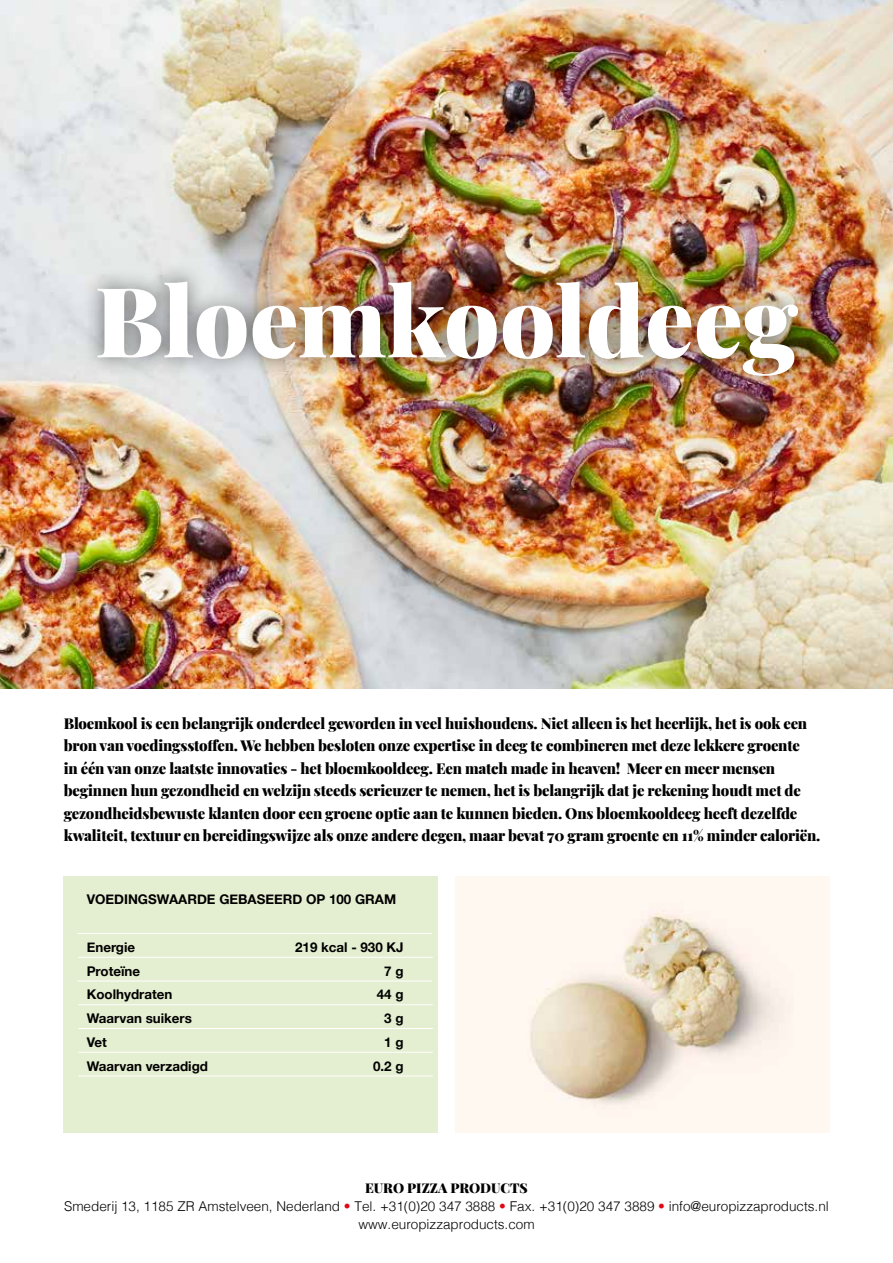
<style>
.page{position:relative;width:893px;height:1263px;background:#fff}
.page>*{position:absolute;margin:0;border:0;box-sizing:border-box;transform-origin:0 0}
.t1{font:900 97.2px "Playfair Display";letter-spacing:-.005em;color:#fff}
.t2{font:900 15px/22.5px "Playfair Display";letter-spacing:-.01em;color:#000}
.t3{font:300 13.5px/18px "Helvetica";color:#000;text-align:center}
.t4{font:900 13.5px "Playfair Display";color:#000}
.t5{font:700 13.35px "Helvetica Neue";color:#000}
.s1{color:#e30613}
</style>
<div class="page">
<div style="left:64px;top:876px;width:374px;height:257px;background:#e4eed0"></div>
<hr style="left:78px;top:957px;width:355px;height:1px;background:#fff">
<hr style="left:77px;top:981px;width:355px;height:1px;background:#fff">
<hr style="left:78px;top:1028px;width:355px;height:1px;background:#fff">
<hr style="left:78px;top:1004px;width:355px;height:1px;background:#fff">
<hr style="left:78px;top:1052px;width:355px;height:1px;background:#fff">
<hr style="left:78px;top:1076px;width:355px;height:1px;background:#fff">
<hr style="left:77px;top:933px;width:355px;height:1px;background:#fff">
<div style="left:455px;top:876px;width:374px;height:257px;background:#fff8f0"></div>
<img style="left:530px;top:911px;width:246px;height:193px">
<img style="left:0;top:0;width:893px;height:689px">
<div style="left:80px;top:261px;width:737px;height:135px;background:#000;opacity:.55"></div>
<h1 class="t1" style="left:95px;top:244px;width:705px">Bloemkooldeeg</h1>
<p class="t2" style="left:64px;top:710px;width:758px">Bloemkool is een belangrijk onderdeel geworden in veel huishoudens. Niet alleen is het heerlijk, het is ook een bron van voedingsstoffen. We hebben besloten onze expertise in deeg te combineren met deze lekkere groente<br>in één van onze laatste innovaties - het bloemkooldeeg. Een match made in heaven! Meer en meer mensen beginnen hun gezondheid en welzijn steeds serieuzer te nemen, het is belangrijk dat je rekening houdt met de gezondheidsbewuste klanten door een groene optie aan te kunnen bieden. Ons bloemkooldeeg heeft dezelfde kwaliteit, textuur en bereidingswijze als onze andere degen, maar bevat 70 gram groente en 11% minder caloriën.</p>
<p class="t5" style="left:87px;top:889px;width:311px">VOEDINGSWAARDE GEBASEERD OP 100 GRAM</p>
<p class="t5" style="left:87px;top:936px;width:50px">Energie</p>
<p class="t5" style="left:295px;top:936px;width:110px">219 kcal - 930 KJ</p>
<p class="t5" style="left:87px;top:960px;width:55px">Proteïne</p>
<p class="t5" style="left:384px;top:960px;width:21px">7 g</p>
<p class="t5" style="left:87px;top:984px;width:87px">Koolhydraten</p>
<p class="t5" style="left:377px;top:984px;width:28px">44 g</p>
<p class="t5" style="left:87px;top:1008px;width:107px">Waarvan suikers</p>
<p class="t5" style="left:384px;top:1008px;width:21px">3 g</p>
<p class="t5" style="left:87px;top:1031px;width:22px">Vet</p>
<p class="t5" style="left:384px;top:1031px;width:21px">1 g</p>
<p class="t5" style="left:87px;top:1055px;width:123px">Waarvan verzadigd</p>
<p class="t5" style="left:373px;top:1055px;width:32px">0.2 g</p>
<p class="t4" style="left:365px;top:1177px;width:164px">EURO PIZZA PRODUCTS</p>
<p class="t3" style="left:64px;top:1196px;width:766px">Smederij 13, 1185 ZR Amstelveen, Nederland <span class="s1">•</span> Tel. +31(0)20 347 3888 <span class="s1">•</span> Fax. +31(0)20 347 3889 <span class="s1">•</span> info@europizzaproducts.nl www.europizzaproducts.com</p>
</div>
